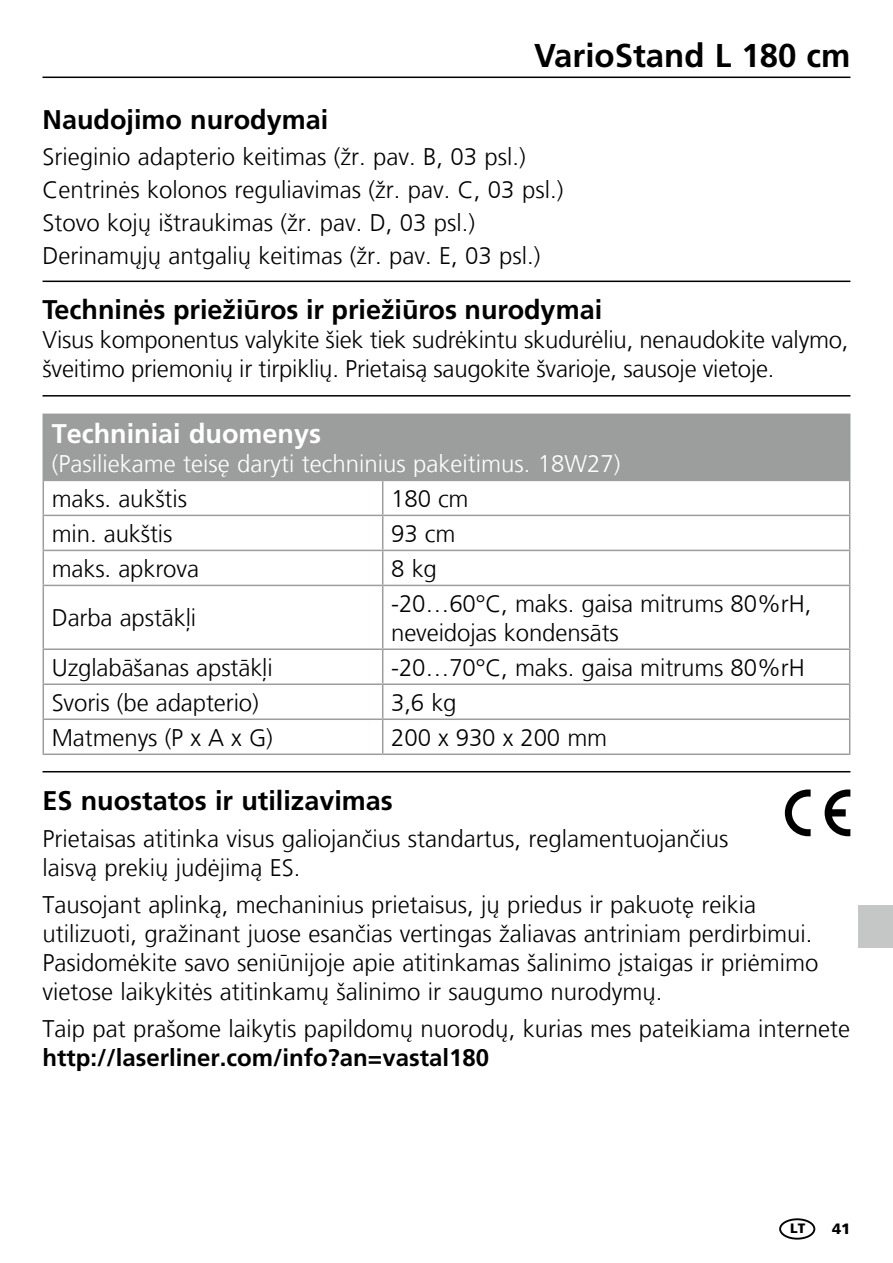
<style>
.page{position:relative;width:893px;height:1263px;background:#fff}
.page>*{position:absolute;margin:0;border:0;box-sizing:border-box;transform-origin:0 0}
.t1{font:700 33px "Frutiger LT Com";color:#000}
.t2{font:700 27px "Frutiger LT Com";color:#000}
.t3{font:700 27px "Frutiger LT Com";color:#fff}
.t4{font:300 24px/28.8px "Frutiger LT Com";color:#000}
.t5{font:300 24px "Frutiger LT Com";color:#fff}
.t6{font:700 24px "Frutiger LT Com";color:#000}
.t7{font:900 15px "Frutiger LT Com";color:#000}
.t8{font:900 13.5px "Frutiger LT Com";color:#000}
</style>
<div class="page">
<hr style="left:43px;top:77px;width:807px;height:1px;background:#000">
<hr style="left:43px;top:281px;width:807px;height:1px;background:#000">
<hr style="left:43px;top:395px;width:807px;height:2px;background:#000">
<svg style="left:825px;top:789px;width:25px;height:47px"></svg>
<svg style="left:785px;top:789px;width:26px;height:47px"></svg>
<hr style="left:43px;top:771px;width:807px;height:1px;background:#000">
<div style="left:43px;top:414px;width:807px;height:66px;background:#9c9d9d"></div>
<svg style="left:44px;top:481px;width:805px;height:272px"></svg>
<hr style="left:43px;top:481px;width:1px;height:34px;background:#9c9d9d">
<hr style="left:43px;top:516px;width:1px;height:34px;background:#9c9d9d">
<hr style="left:43px;top:480px;width:340px;height:1px;background:#9c9d9d">
<hr style="left:43px;top:515px;width:340px;height:1px;background:#9c9d9d">
<hr style="left:382px;top:481px;width:1px;height:34px;background:#9c9d9d">
<hr style="left:382px;top:516px;width:1px;height:34px;background:#9c9d9d">
<hr style="left:383px;top:480px;width:467px;height:1px;background:#9c9d9d">
<hr style="left:849px;top:481px;width:1px;height:34px;background:#9c9d9d">
<hr style="left:849px;top:516px;width:1px;height:34px;background:#9c9d9d">
<hr style="left:383px;top:515px;width:467px;height:1px;background:#9c9d9d">
<hr style="left:43px;top:551px;width:1px;height:34px;background:#9c9d9d">
<hr style="left:43px;top:550px;width:340px;height:1px;background:#9c9d9d">
<hr style="left:382px;top:551px;width:1px;height:34px;background:#9c9d9d">
<hr style="left:383px;top:550px;width:467px;height:1px;background:#9c9d9d">
<hr style="left:849px;top:551px;width:1px;height:34px;background:#9c9d9d">
<hr style="left:43px;top:586px;width:1px;height:62px;background:#9c9d9d">
<hr style="left:43px;top:650px;width:1px;height:33px;background:#9c9d9d">
<hr style="left:382px;top:586px;width:1px;height:62px;background:#9c9d9d">
<hr style="left:849px;top:586px;width:1px;height:62px;background:#9c9d9d">
<hr style="left:382px;top:650px;width:1px;height:33px;background:#9c9d9d">
<hr style="left:849px;top:650px;width:1px;height:33px;background:#9c9d9d">
<hr style="left:43px;top:685px;width:1px;height:33px;background:#9c9d9d">
<hr style="left:43px;top:585px;width:340px;height:1px;background:#9c9d9d">
<hr style="left:43px;top:648px;width:340px;height:2px;background:#9c9d9d">
<hr style="left:43px;top:683px;width:340px;height:2px;background:#9c9d9d">
<hr style="left:382px;top:685px;width:1px;height:33px;background:#9c9d9d">
<hr style="left:849px;top:685px;width:1px;height:33px;background:#9c9d9d">
<hr style="left:383px;top:585px;width:467px;height:1px;background:#9c9d9d">
<hr style="left:383px;top:648px;width:467px;height:2px;background:#9c9d9d">
<hr style="left:383px;top:683px;width:467px;height:2px;background:#9c9d9d">
<hr style="left:43px;top:720px;width:1px;height:33px;background:#9c9d9d">
<hr style="left:43px;top:718px;width:340px;height:2px;background:#9c9d9d">
<hr style="left:383px;top:718px;width:467px;height:2px;background:#9c9d9d">
<hr style="left:382px;top:720px;width:1px;height:33px;background:#9c9d9d">
<hr style="left:849px;top:720px;width:1px;height:33px;background:#9c9d9d">
<hr style="left:43px;top:753px;width:340px;height:2px;background:#9c9d9d">
<hr style="left:383px;top:753px;width:467px;height:2px;background:#9c9d9d">
<div style="left:779px;top:1218px;width:36px;height:21px;border:2px solid #000;border-radius:50%"></div>
<div style="left:859px;top:905px;width:34px;height:42px;background:#c5c6c6"></div>
<h1 class="t1" style="left:534px;top:36px;width:318px">VarioStand L 180 cm</h1>
<p class="t2" style="left:43px;top:104px;width:287px">Naudojimo nurodymai</p>
<p class="t4" style="left:43px;top:140px;width:522px;line-height:33px">Srieginio adapterio keitimas (žr. pav. B, 03 psl.)<br>Centrinės kolonos reguliavimas (žr. pav. C, 03 psl.)<br>Stovo kojų ištraukimas (žr. pav. D, 03 psl.)<br>Derinamųjų antgalių keitimas (žr. pav. E, 03 psl.)</p>
<p class="t2" style="left:43px;top:294px;width:561px">Techninės priežiūros ir priežiūros nurodymai</p>
<p class="t4" style="left:43px;top:326px;width:808px">Visus komponentus valykite šiek tiek sudrėkintu skudurėliu, nenaudokite valymo, šveitimo priemonių ir tirpiklių. Prietaisą saugokite švarioje, sausoje vietoje.</p>
<p class="t3" style="left:52px;top:418px;width:271px">Techniniai duomenys</p>
<p class="t5" style="left:52px;top:450px;width:570px">(Pasiliekame teisę daryti techninius pakeitimus. 18W27)</p>
<p class="t4" style="left:52px;top:484px;width:137px">maks. aukštis</p>
<p class="t4" style="left:391px;top:484px;width:79px">180 cm</p>
<p class="t4" style="left:52px;top:519px;width:122px">min. aukštis</p>
<p class="t4" style="left:391px;top:519px;width:66px">93 cm</p>
<p class="t4" style="left:52px;top:554px;width:149px">maks. apkrova</p>
<p class="t4" style="left:391px;top:554px;width:47px">8 kg</p>
<p class="t4" style="left:52px;top:604px;width:146px">Darba apstākļi</p>
<p class="t4" style="left:391px;top:589px;width:422px">-20…60°C, maks. gaisa mitrums 80%rH, neveidojas kondensāts</p>
<p class="t4" style="left:52px;top:653px;width:222px">Uzglabāšanas apstākļi</p>
<p class="t4" style="left:391px;top:653px;width:415px">-20…70°C, maks. gaisa mitrums 80%rH</p>
<p class="t4" style="left:52px;top:688px;width:208px">Svoris (be adapterio)</p>
<p class="t4" style="left:391px;top:688px;width:67px">3,6 kg</p>
<p class="t4" style="left:52px;top:723px;width:223px">Matmenys (P x A x G)</p>
<p class="t4" style="left:391px;top:723px;width:218px">200 x 930 x 200 mm</p>
<p class="t2" style="left:43px;top:784px;width:352px">ES nuostatos ir utilizavimas</p>
<p class="t4" style="left:43px;top:824px;width:688px">Prietaisas atitinka visus galiojančius standartus, reglamentuojančius laisvą prekių judėjimą ES.</p>
<p class="t4" style="left:43px;top:891px;width:778px">Tausojant aplinką, mechaninius prietaisus, jų priedus ir pakuotę reikia utilizuoti, gražinant juose esančias vertingas žaliavas antriniam perdirbimui.<br>Pasidomėkite savo seniūnijoje apie atitinkamas šalinimo įstaigas ir priėmimo vietose laikykitės atitinkamų šalinimo ir saugumo nurodymų.</p>
<p class="t4" style="left:43px;top:1014px;width:809px">Taip pat prašome laikytis papildomų nuorodų, kurias mes pateikiama internete</p>
<p class="t6" style="left:43px;top:1043px;width:448px">http://laserliner.com/info?an=vastal180</p>
<p class="t8" style="left:790px;top:1220px;width:17px">LT</p>
<p class="t7" style="left:832px;top:1219px;width:20px">41</p>
</div>
